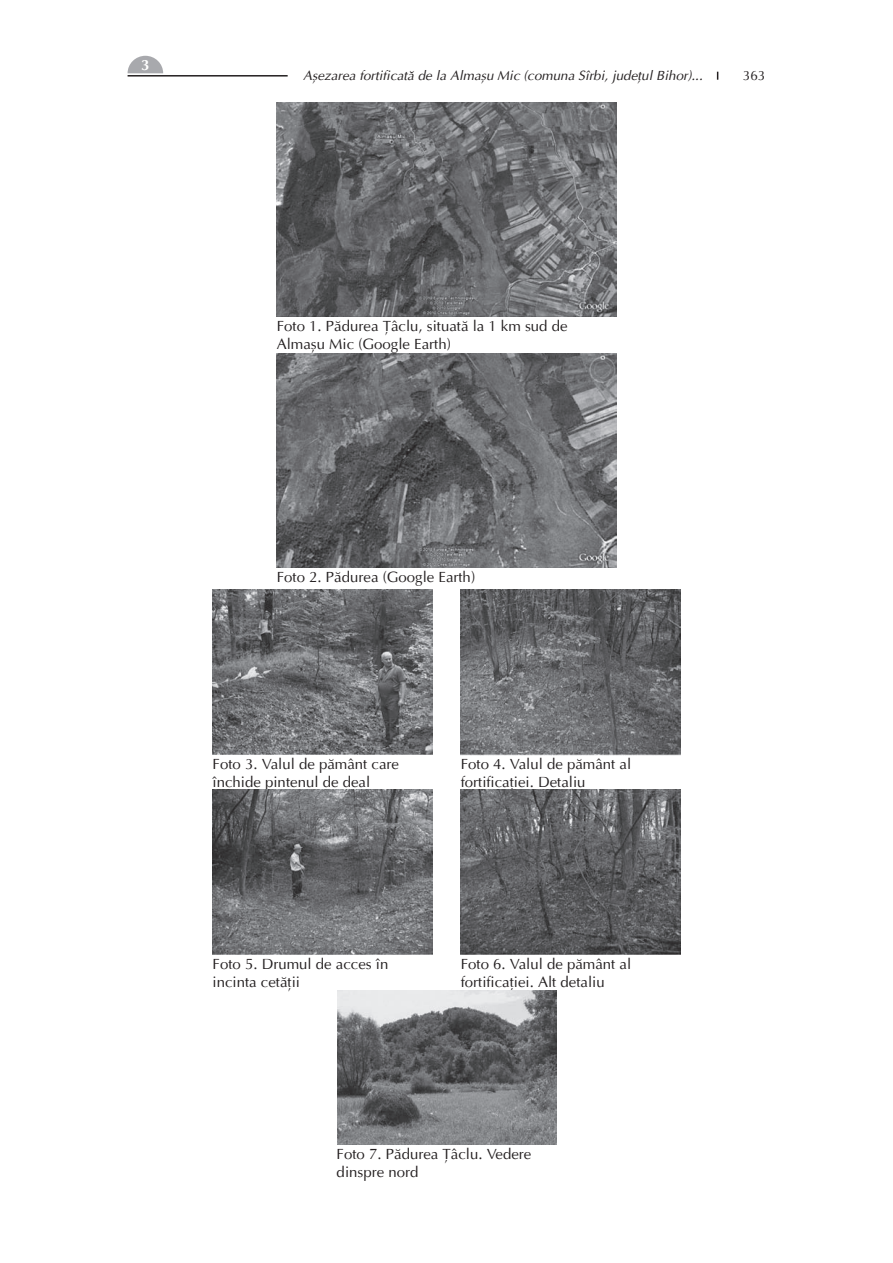
<style>
.page{position:relative;width:893px;height:1263px;background:#fff}
.page>*{position:absolute;margin:0;border:0;box-sizing:border-box;transform-origin:0 0}
.t1{font:15px/18px "Ottawa";color:#231f20}
.t2{font:700 15px "Ottawa";color:#fff}
.t3{font:italic 13.5px "Ottawa";color:#231f20}
.t4{font:13.5px "Ottawa";color:#231f20}
</style>
<div class="page">
<hr style="left:128px;top:75px;width:486px;height:2px;background:#231f20">
<div style="left:288px;top:69px;width:415px;height:16px;background:#fff"></div>
<img style="left:277px;top:102px;width:339px;height:214px">
<img style="left:277px;top:353px;width:339px;height:215px">
<img style="left:213px;top:590px;width:219px;height:164px">
<img style="left:461px;top:590px;width:219px;height:166px">
<img style="left:213px;top:790px;width:219px;height:164px">
<img style="left:461px;top:790px;width:219px;height:164px">
<img style="left:337px;top:991px;width:219px;height:154px">
<svg style="left:128px;top:56px;width:35px;height:17px"></svg>
<p class="t2" style="left:141px;top:56px;width:10px">3</p>
<p class="t3" style="left:303px;top:67px;width:401px">Aşezarea fortificată de la Almaşu Mic (comuna Sîrbi, judeţul Bihor)...</p>
<p class="t4" style="left:743px;top:67px;width:24px">363</p>
<p class="t1" style="left:277px;top:317px;width:292px">Foto 1. Pădurea Ţâclu, situată la 1 km sud de<br>Almaşu Mic (Google Earth)</p>
<p class="t1" style="left:277px;top:568px;width:200px">Foto 2. Pădurea (Google Earth)</p>
<p class="t1" style="left:213px;top:755px;width:188px">Foto 3. Valul de pământ care închide pintenul de deal</p>
<p class="t1" style="left:461px;top:755px;width:172px">Foto 4. Valul de pământ al fortificaţiei. Detaliu</p>
<p class="t1" style="left:213px;top:955px;width:177px">Foto 5. Drumul de acces în incinta cetăţii</p>
<p class="t1" style="left:461px;top:955px;width:172px">Foto 6. Valul de pământ al fortificaţiei. Alt detaliu</p>
<p class="t1" style="left:337px;top:1145px;width:196px">Foto 7. Pădurea Ţâclu. Vedere dinspre nord</p>
</div>
